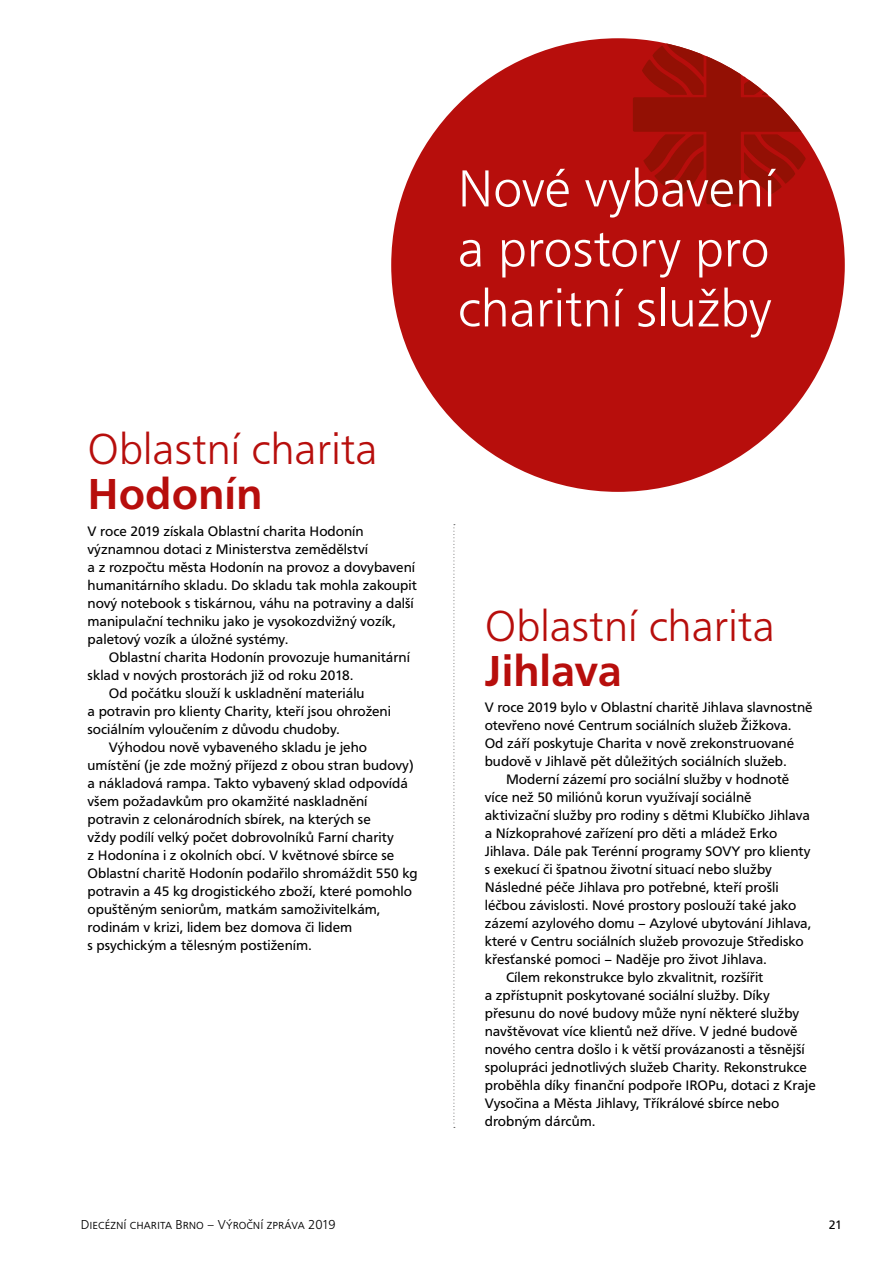
<style>
.page{position:relative;width:893px;height:1263px;background:#fff}
.page>*{position:absolute;margin:0;border:0;box-sizing:border-box;transform-origin:0 0}
.t1{font:300 54px/60px "F015 TOT";color:#fff;text-align:justify}
.t2{font:300 45px "F015 TOT";color:#b70e0c}
.t3{font:500 45px "F015 TOT";color:#b70e0c}
.t4{font:14.25px/18px "F015 TOT";color:#000}
.t5{font:300 13.5px "F015 TOT";color:#000}
.t6{font:12.75px "F015 TOT";color:#000}
</style>
<div class="page">
<svg style="left:453px;top:524px;width:2px;height:604px"></svg>
<div style="left:391px;top:38px;width:454px;height:454px;background:#b70e0c;border-radius:50%"></div>
<svg style="left:633px;top:38px;width:181px;height:166px"></svg>
<h2 class="t2" style="left:88px;top:424px;width:292px">Oblastní charita</h2>
<h2 class="t3" style="left:88px;top:468px;width:176px">Hodonín</h2>
<p class="t4" style="left:88px;top:522px;width:331px">V roce 2019 získala Oblastní charita Hodonín významnou dotaci z Ministerstva zemědělství<br>a z rozpočtu města Hodonín na provoz a dovybavení humanitárního skladu. Do skladu tak mohla zakoupit nový notebook s tiskárnou, váhu na potraviny a další manipulační techniku jako je vysokozdvižný vozík, paletový vozík a úložné systémy.</p>
<p class="t4" style="left:109px;top:648px;width:303px">Oblastní charita Hodonín provozuje humanitární</p>
<p class="t4" style="left:88px;top:666px;width:268px">sklad v nových prostorách již od roku 2018.</p>
<p class="t4" style="left:109px;top:684px;width:257px">Od počátku slouží k uskladnění materiálu</p>
<p class="t4" style="left:88px;top:702px;width:305px">a potravin pro klienty Charity, kteří jsou ohroženi</p>
<p class="t4" style="left:88px;top:720px;width:254px">sociálním vyloučením z důvodu chudoby.</p>
<p class="t4" style="left:109px;top:738px;width:260px">Výhodou nově vybaveného skladu je jeho</p>
<p class="t4" style="left:88px;top:756px;width:328px">umístění (je zde možný příjezd z obou stran budovy)</p>
<p class="t4" style="left:88px;top:774px;width:322px">a nákladová rampa. Takto vybavený sklad odpovídá</p>
<p class="t4" style="left:88px;top:792px;width:281px">všem požadavkům pro okamžité naskladnění</p>
<p class="t4" style="left:88px;top:810px;width:285px">potravin z celonárodních sbírek, na kterých se</p>
<p class="t4" style="left:88px;top:828px;width:308px">vždy podílí velký počet dobrovolníků Farní charity</p>
<p class="t4" style="left:88px;top:846px;width:308px">z Hodonína i z okolních obcí. V květnové sbírce se</p>
<p class="t4" style="left:88px;top:864px;width:331px">Oblastní charitě Hodonín podařilo shromáždit 550 kg</p>
<p class="t4" style="left:88px;top:882px;width:326px">potravin a 45 kg drogistického zboží, které pomohlo</p>
<p class="t4" style="left:88px;top:900px;width:295px">opuštěným seniorům, matkám samoživitelkám,</p>
<p class="t4" style="left:88px;top:918px;width:266px">rodinám v krizi, lidem bez domova či lidem</p>
<p class="t4" style="left:88px;top:936px;width:226px">s psychickým a tělesným postižením.</p>
<h1 class="t1" style="left:458px;top:159px;width:320px">Nové vybavení a prostory pro charitní služby</h1>
<h2 class="t2" style="left:485px;top:600px;width:292px">Oblastní charita</h2>
<h2 class="t3" style="left:485px;top:645px;width:139px">Jihlava</h2>
<p class="t4" style="left:485px;top:698px;width:329px">V roce 2019 bylo v Oblastní charitě Jihlava slavnostně</p>
<p class="t4" style="left:485px;top:716px;width:308px">otevřeno nové Centrum sociálních služeb Žižkova.</p>
<p class="t4" style="left:485px;top:734px;width:311px">Od září poskytuje Charita v nově zrekonstruované</p>
<p class="t4" style="left:485px;top:752px;width:304px">budově v Jihlavě pět důležitých sociálních služeb.</p>
<p class="t4" style="left:506px;top:770px;width:285px">Moderní zázemí pro sociální služby v hodnotě</p>
<p class="t4" style="left:485px;top:788px;width:268px">více než 50 miliónů korun využívají sociálně</p>
<p class="t4" style="left:485px;top:806px;width:327px">aktivizační služby pro rodiny s dětmi Klubíčko Jihlava</p>
<p class="t4" style="left:485px;top:824px;width:294px">a Nízkoprahové zařízení pro děti a mládež Erko</p>
<p class="t4" style="left:485px;top:842px;width:327px">Jihlava. Dále pak Terénní programy SOVY pro klienty</p>
<p class="t4" style="left:485px;top:860px;width:289px">s exekucí či špatnou životní situací nebo služby</p>
<p class="t4" style="left:485px;top:878px;width:295px">Následné péče Jihlava pro potřebné, kteří prošli</p>
<p class="t4" style="left:485px;top:896px;width:313px">léčbou závislosti. Nové prostory poslouží také jako</p>
<p class="t4" style="left:485px;top:914px;width:328px">zázemí azylového domu – Azylové ubytování Jihlava,</p>
<p class="t4" style="left:485px;top:932px;width:320px">které v Centru sociálních služeb provozuje Středisko</p>
<p class="t4" style="left:485px;top:950px;width:284px">křesťanské pomoci – Naděje pro život Jihlava.</p>
<p class="t4" style="left:506px;top:968px;width:259px">Cílem rekonstrukce bylo zkvalitnit, rozšířit</p>
<p class="t4" style="left:485px;top:986px;width:287px">a zpřístupnit poskytované sociální služby. Díky</p>
<p class="t4" style="left:485px;top:1004px;width:316px">přesunu do nové budovy může nyní některé služby</p>
<p class="t4" style="left:485px;top:1022px;width:314px">navštěvovat více klientů než dříve. V jedné budově</p>
<p class="t4" style="left:485px;top:1040px;width:321px">nového centra došlo i k větší provázanosti a těsnější</p>
<p class="t4" style="left:485px;top:1058px;width:324px">spolupráci jednotlivých služeb Charity. Rekonstrukce</p>
<p class="t4" style="left:485px;top:1076px;width:333px">proběhla díky finanční podpoře IROPu, dotaci z Kraje</p>
<p class="t4" style="left:485px;top:1094px;width:296px">Vysočina a Města Jihlavy, Tříkrálové sbírce nebo</p>
<p class="t4" style="left:485px;top:1112px;width:112px">drobným dárcům.</p>
<p class="t5" style="left:81px;top:1217px;width:256px">Diecézní charita Brno – Výroční zpráva 2019</p>
<p class="t6" style="left:829px;top:1217px;width:15px">21</p>
</div>
